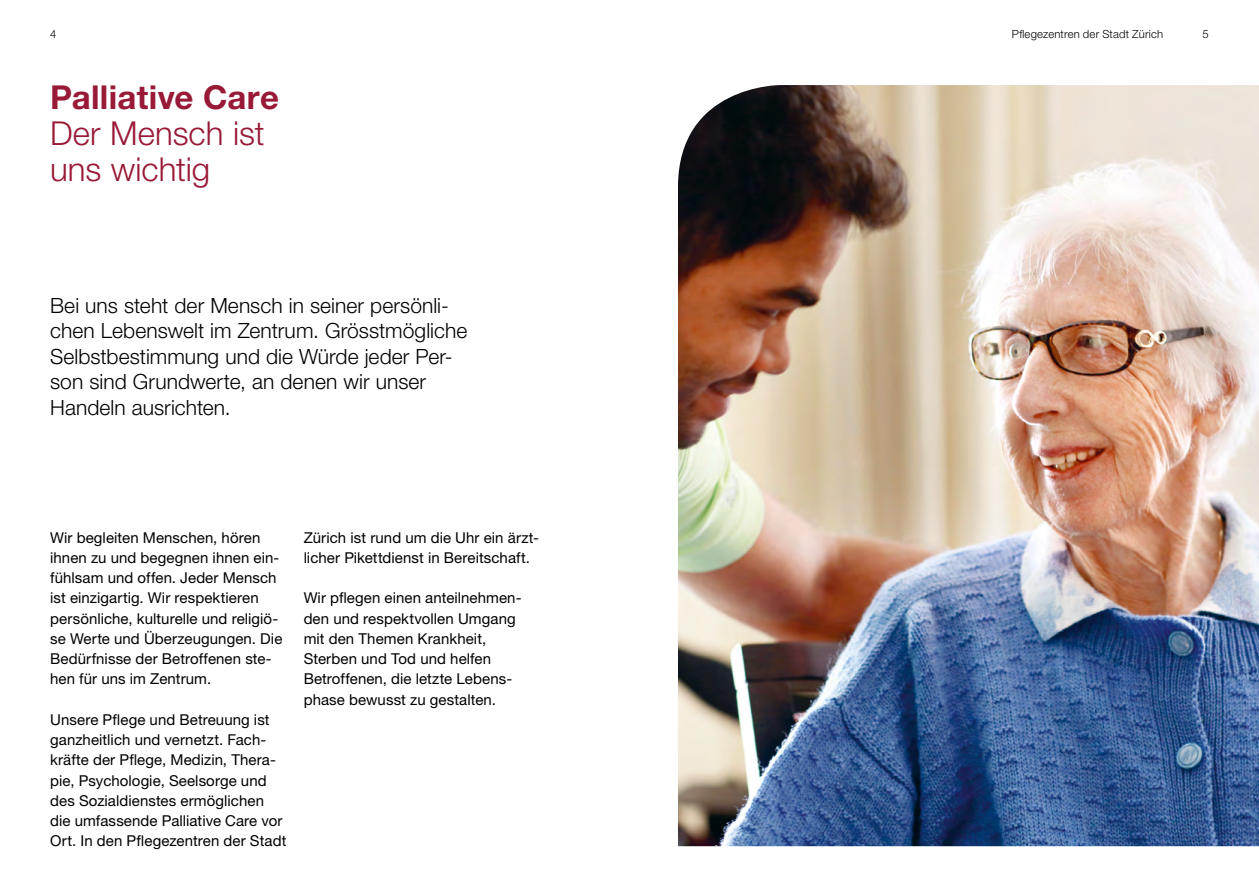
<style>
.page{position:relative;width:1259px;height:893px;background:#fff}
.page>*{position:absolute;margin:0;border:0;box-sizing:border-box;transform-origin:0 0}
.t1{font:300 33px/36px "Helvetica Neue LT Std";color:#991a37}
.t2{font:700 33px "Helvetica Neue LT Std";letter-spacing:.005em;color:#991a37}
.t3{font:300 21px/25.5px "Helvetica Neue LT Std";letter-spacing:.005em;color:#000}
.t4{font:15px/20.2px "Helvetica Neue LT Std";letter-spacing:.005em;color:#000}
.t5{font:300 11.25px "Helvetica Neue LT Std";letter-spacing:.02em;color:#000}
</style>
<div class="page">
<img style="left:678px;top:85px;width:581px;height:761px">
<p class="t5" style="left:50px;top:27px;width:8px">4</p>
<p class="t5" style="left:1012px;top:27px;width:153px">Pflegezentren der Stadt Zürich</p>
<p class="t5" style="left:1202px;top:27px;width:8px">5</p>
<h1 class="t2" style="left:50px;top:76px;width:230px">Palliative Care</h1>
<h1 class="t1" style="left:50px;top:114px;width:216px">Der Mensch ist uns wichtig</h1>
<h2 class="t3" style="left:50px;top:292px;width:419px">Bei uns steht der Mensch in seiner persönli&shy;chen Lebenswelt im Zentrum. Grösstmögliche Selbstbestimmung und die Würde jeder Per&shy;son sind Grundwerte, an denen wir unser Handeln ausrichten.</h2>
<p class="t4" style="left:50px;top:527px;width:234px">Wir begleiten Menschen, hören ihnen zu und begegnen ihnen ein&shy;fühlsam und offen. Jeder Mensch ist einzigartig. Wir respektieren persönliche, kulturelle und religiö&shy;se Werte und Überzeugungen. Die<br>Bedürfnisse der Betroffenen ste&shy;hen für uns im Zentrum.</p>
<p class="t4" style="left:50px;top:709px;width:238px">Unsere Pflege und Betreuung ist ganzheitlich und vernetzt. Fach&shy;kräfte der Pflege, Medizin, Thera&shy;pie, Psychologie, Seelsorge und des Sozialdienstes ermöglichen die umfassende Palliative Care vor Ort. In den Pflegezentren der Stadt</p>
<p class="t4" style="left:304px;top:527px;width:237px">Zürich ist rund um die Uhr ein ärzt&shy;licher Pikettdienst in Bereitschaft.</p>
<p class="t4" style="left:304px;top:588px;width:219px">Wir pflegen einen anteilnehmen&shy;den und respektvollen Umgang mit den Themen Krankheit,<br>Sterben und Tod und helfen<br>Betroffenen, die letzte Lebens&shy;phase bewusst zu gestalten.</p>
</div>
